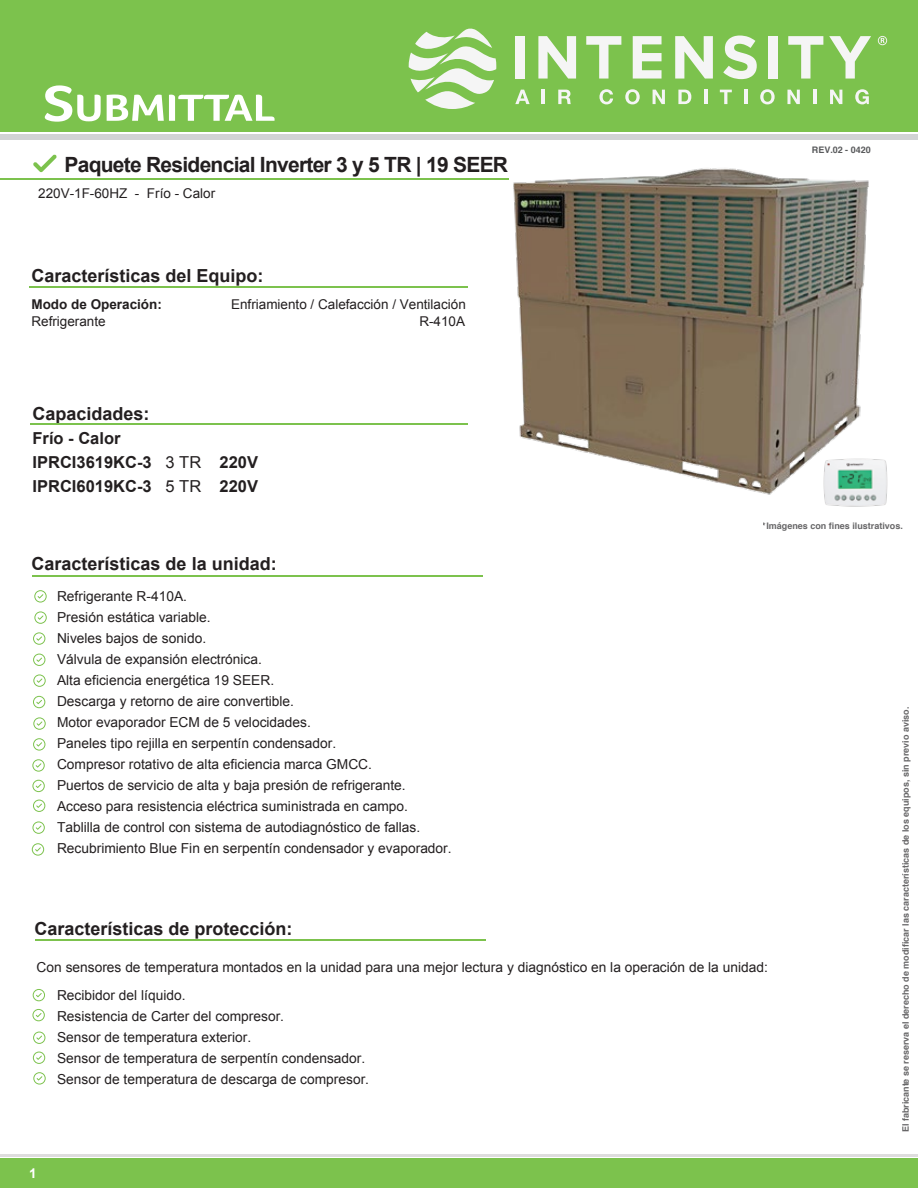
<style>
.page{position:relative;width:918px;height:1188px;background:#fff}
.page>*{position:absolute;margin:0;border:0;box-sizing:border-box;transform-origin:0 0}
.t1{font:700 21px "Arial";letter-spacing:-.035em;color:#231f20}
.t2{font:700 18px "Arial";color:#231f20}
.t3{font:700 16.5px/24px "Arial";color:#231f20}
.t4{font:13.8px/21px "Arial";color:#231f20}
.t5{font:13.5px "Arial";color:#231f20}
.t6{font:700 13.5px "Arial";color:#231f20}
.t7{font:700 13.5px "Arial";color:#fff}
.t8{font:700 9px "Helvetica";color:#414042}
.t9{font:700 9px "Helvetica";color:#58595b}
.s1{font-weight:400}
</style>
<div class="page">
<div style="left:0;top:0;width:917px;height:131px;background:#7cc24d"></div>
<div style="left:0;top:1159px;width:918px;height:29px;background:#7cc24d"></div>
<svg style="left:45px;top:85px;width:56px;height:37px"></svg>
<svg style="left:107px;top:95px;width:168px;height:26px"></svg>
<div style="left:0;top:135px;width:918px;height:5px;background:#d1d3d4"></div>
<hr style="left:0;top:1155px;width:918px;height:2px;background:#231f20">
<hr style="left:0;top:178px;width:509px;height:2px;background:#7cc24d">
<svg style="left:409px;top:28px;width:87px;height:81px"></svg>
<div style="left:515px;top:36px;width:10px;height:43px;background:#f5f5f5"></div>
<svg style="left:538px;top:36px;width:38px;height:43px"></svg>
<svg style="left:586px;top:36px;width:35px;height:43px"></svg>
<svg style="left:633px;top:36px;width:29px;height:43px"></svg>
<svg style="left:675px;top:36px;width:38px;height:43px"></svg>
<svg style="left:723px;top:36px;width:34px;height:43px"></svg>
<div style="left:768px;top:36px;width:10px;height:43px;background:#f5f5f5"></div>
<svg style="left:788px;top:36px;width:35px;height:43px"></svg>
<svg style="left:829px;top:36px;width:42px;height:43px"></svg>
<svg style="left:878px;top:36px;width:9px;height:9px"></svg>
<svg style="left:515px;top:90px;width:15px;height:14px"></svg>
<hr style="left:542px;top:90px;width:3px;height:14px;background:#f5f5f5">
<svg style="left:558px;top:90px;width:13px;height:14px"></svg>
<svg style="left:599px;top:89px;width:14px;height:15px"></svg>
<svg style="left:625px;top:89px;width:15px;height:15px"></svg>
<svg style="left:653px;top:90px;width:12px;height:14px"></svg>
<svg style="left:678px;top:90px;width:13px;height:14px"></svg>
<hr style="left:704px;top:90px;width:3px;height:14px;background:#f5f5f5">
<svg style="left:720px;top:90px;width:12px;height:14px"></svg>
<hr style="left:744px;top:90px;width:3px;height:14px;background:#f5f5f5">
<svg style="left:760px;top:89px;width:15px;height:15px"></svg>
<svg style="left:787px;top:90px;width:13px;height:14px"></svg>
<hr style="left:813px;top:90px;width:4px;height:14px;background:#f5f5f5">
<svg style="left:830px;top:90px;width:12px;height:14px"></svg>
<svg style="left:855px;top:89px;width:14px;height:15px"></svg>
<hr style="left:29px;top:286px;width:439px;height:2px;background:#7cc24d">
<hr style="left:31px;top:423px;width:437px;height:2px;background:#7cc24d">
<svg style="left:33px;top:154px;width:24px;height:18px"></svg>
<img style="left:513px;top:168px;width:356px;height:327px">
<img style="left:822px;top:451px;width:66px;height:56px">
<hr style="left:32px;top:575px;width:450px;height:2px;background:#7cc24d">
<svg style="left:34px;top:590px;width:13px;height:13px"></svg>
<svg style="left:34px;top:611px;width:13px;height:13px"></svg>
<svg style="left:33px;top:632px;width:12px;height:13px"></svg>
<svg style="left:33px;top:654px;width:12px;height:12px"></svg>
<svg style="left:33px;top:674px;width:13px;height:13px"></svg>
<svg style="left:33px;top:717px;width:13px;height:13px"></svg>
<svg style="left:33px;top:696px;width:12px;height:12px"></svg>
<svg style="left:33px;top:738px;width:12px;height:13px"></svg>
<svg style="left:32px;top:780px;width:13px;height:12px"></svg>
<svg style="left:32px;top:759px;width:13px;height:13px"></svg>
<svg style="left:33px;top:800px;width:12px;height:12px"></svg>
<svg style="left:32px;top:821px;width:13px;height:13px"></svg>
<svg style="left:32px;top:843px;width:12px;height:13px"></svg>
<hr style="left:35px;top:940px;width:450px;height:1px;background:#7cc24d">
<svg style="left:33px;top:989px;width:12px;height:12px"></svg>
<svg style="left:32px;top:1009px;width:13px;height:12px"></svg>
<svg style="left:33px;top:1032px;width:12px;height:12px"></svg>
<svg style="left:33px;top:1052px;width:12px;height:12px"></svg>
<svg style="left:33px;top:1072px;width:13px;height:13px"></svg>
<h1 class="t1" style="left:65px;top:151px;width:445px">Paquete Residencial Inverter 3 y 5 TR | 19 SEER</h1>
<p class="t5" style="left:38px;top:184px;width:179px">220V-1F-60HZ - Frío - Calor</p>
<h2 class="t2" style="left:31px;top:264px;width:234px">Características del Equipo:</h2>
<p class="t6" style="left:31px;top:296px;width:132px">Modo de Operación:</p>
<p class="t5" style="left:231px;top:296px;width:236px">Enfriamiento / Calefacción / Ventilación</p>
<p class="t5" style="left:31px;top:312px;width:76px">Refrigerante</p>
<p class="t5" style="left:419px;top:312px;width:47px">R-410A</p>
<h2 class="t2" style="left:33px;top:402px;width:119px">Capacidades:</h2>
<p class="t3" style="left:33px;top:427px;width:227px">Frío - Calor<br>IPRCI3619KC-3 <span class="s1">3 TR</span> 220V<br>IPRCI6019KC-3 <span class="s1">5 TR</span> 220V</p>
<p class="t9" style="left:812px;top:143px;width:60px">REV.02 - 0420</p>
<p class="t8" style="left:763px;top:519px;width:141px">*Imágenes con fines ilustrativos.</p>
<h2 class="t2" style="left:32px;top:552px;width:247px">Características de la unidad:</h2>
<p class="t4" style="left:57px;top:586px;width:396px">Refrigerante R-410A.<br>Presión estática variable.<br>Niveles bajos de sonido.<br>Válvula de expansión electrónica.<br>Alta eficiencia energética 19 SEER.<br>Descarga y retorno de aire convertible.<br>Motor evaporador ECM de 5 velocidades.<br>Paneles tipo rejilla en serpentín condensador.<br>Compresor rotativo de alta eficiencia marca GMCC.<br>Puertos de servicio de alta y baja presión de refrigerante.<br>Acceso para resistencia eléctrica suministrada en campo.<br>Tablilla de control con sistema de autodiagnóstico de fallas.<br>Recubrimiento Blue Fin en serpentín condensador y evaporador.</p>
<h2 class="t2" style="left:34px;top:917px;width:260px">Características de protección:</h2>
<p class="t4" style="left:37px;top:957px;width:733px">Con sensores de temperatura montados en la unidad para una mejor lectura y diagnóstico en la operación de la unidad:</p>
<p class="t4" style="left:57px;top:985px;width:314px">Recibidor del líquido.<br>Resistencia de Carter del compresor.<br>Sensor de temperatura exterior.<br>Sensor de temperatura de serpentín condensador.<br>Sensor de temperatura de descarga de compresor.</p>
<p class="t7" style="left:29px;top:1165px;width:9px">1</p>
<p class="t8" style="left:899px;top:1132px;width:427px;rotate:-90deg">El fabricante se reserva el derecho de modificar las características de los equipos, sin previo aviso.</p>
</div>
